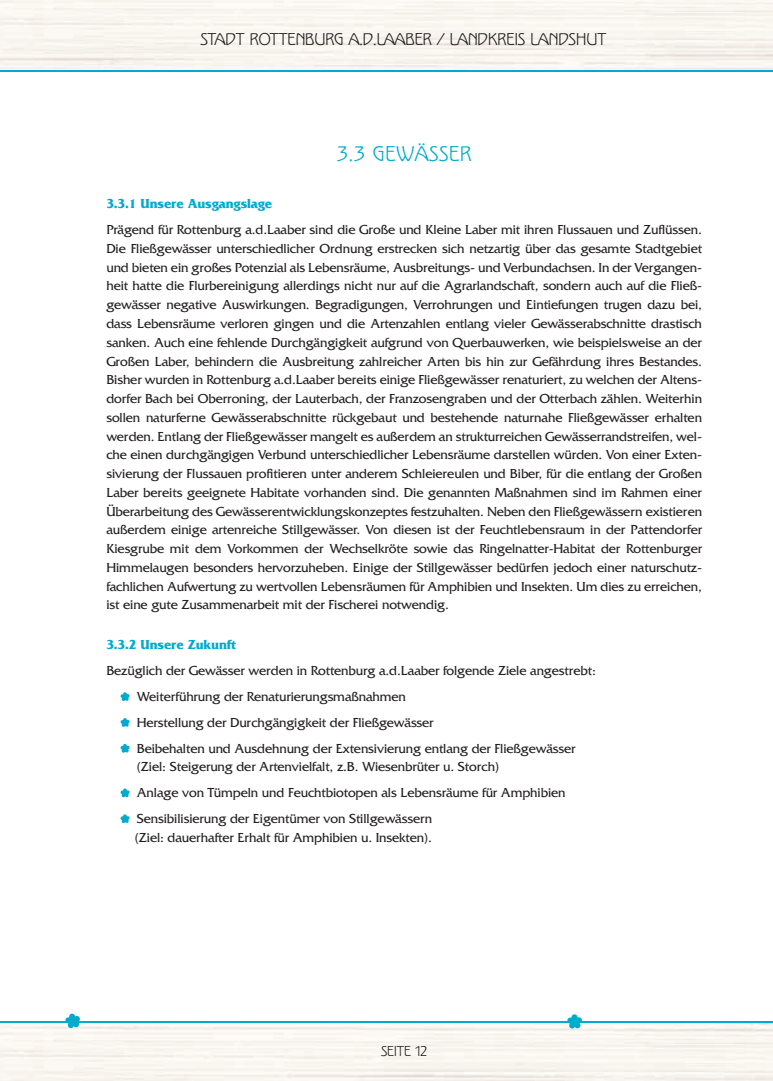
<style>
.page{position:relative;width:773px;height:1081px;background:#fff}
.page>*{position:absolute;margin:0;border:0;box-sizing:border-box;transform-origin:0 0}
.t1{font:18.75px "Kolo LP";letter-spacing:.04em;color:#00abcd}
.t2{font:15px "Kolo LP";color:#231f20}
.t3{font:13.75px/18.8px "Friz Quadrata";letter-spacing:-.01em;color:#231f20}
.t4{font:700 13.75px "Friz Quadrata";letter-spacing:-.01em;color:#00abcd}
.t5{font:12.5px "Kolo LP";color:#231f20}
</style>
<div class="page">
<img style="left:0;top:0;width:772px;height:72px">
<img style="left:0;top:1022px;width:772px;height:59px">
<hr style="left:0;top:70px;width:772px;height:1px;background:#00abcd">
<hr style="left:0;top:1021px;width:772px;height:1px;background:#00abcd">
<svg style="left:567px;top:1014px;width:15px;height:15px"></svg>
<svg style="left:65px;top:1013px;width:15px;height:15px"></svg>
<svg style="left:120px;top:692px;width:10px;height:9px"></svg>
<svg style="left:120px;top:718px;width:10px;height:9px"></svg>
<svg style="left:120px;top:744px;width:10px;height:9px"></svg>
<svg style="left:120px;top:788px;width:10px;height:9px"></svg>
<svg style="left:120px;top:814px;width:10px;height:9px"></svg>
<p class="t2" style="left:200px;top:29px;width:407px">STADT ROTTENBURG A.D.LAABER / LANDKREIS LANDSHUT</p>
<h1 class="t1" style="left:337px;top:142px;width:136px">3.3 GEWÄSSER</h1>
<p class="t4" style="left:106px;top:196px;width:167px">3.3.1 Unsere Ausgangslage</p>
<p class="t3" style="left:106px;top:220px;width:597px;text-align:justify">Prägend für Rottenburg a.d.Laaber sind die Große und Kleine Laber mit ihren Flussauen und Zuflüssen.<br>Die Fließgewässer unterschiedlicher Ordnung erstrecken sich netzartig über das gesamte Stadtgebiet und bieten ein großes Potenzial als Lebensräume, Ausbreitungs- und Verbundachsen. In der Vergangen&shy;heit hatte die Flurbereinigung allerdings nicht nur auf die Agrarlandschaft, sondern auch auf die Fließ&shy;gewässer negative Auswirkungen. Begradigungen, Verrohrungen und Eintiefungen trugen dazu bei, dass Lebensräume verloren gingen und die Artenzahlen entlang vieler Gewässerabschnitte drastisch sanken. Auch eine fehlende Durchgängigkeit aufgrund von Querbauwerken, wie beispielsweise an der Großen Laber, behindern die Ausbreitung zahlreicher Arten bis hin zur Gefährdung ihres Bestandes.<br>Bisher wurden in Rottenburg a.d.Laaber bereits einige Fließgewässer renaturiert, zu welchen der Altens&shy;dorfer Bach bei Oberroning, der Lauterbach, der Franzosengraben und der Otterbach zählen. Weiterhin sollen naturferne Gewässerabschnitte rückgebaut und bestehende naturnahe Fließgewässer erhalten werden. Entlang der Fließgewässer mangelt es außerdem an strukturreichen Gewässerrandstreifen, wel&shy;che einen durchgängigen Verbund unterschiedlicher Lebensräume darstellen würden. Von einer Exten&shy;sivierung der Flussauen profitieren unter anderem Schleiereulen und Biber, für die entlang der Großen Laber bereits geeignete Habitate vorhanden sind. Die genannten Maßnahmen sind im Rahmen einer Überarbeitung des Gewässerentwicklungskonzeptes festzuhalten. Neben den Fließgewässern existieren außerdem einige artenreiche Stillgewässer. Von diesen ist der Feuchtlebensraum in der Pattendorfer Kiesgrube mit dem Vorkommen der Wechselkröte sowie das Ringelnatter-Habitat der Rottenburger Himmelaugen besonders hervorzuheben. Einige der Stillgewässer bedürfen jedoch einer naturschutz&shy;fachlichen Aufwertung zu wertvollen Lebensräumen für Amphibien und Insekten. Um dies zu erreichen, ist eine gute Zusammenarbeit mit der Fischerei notwendig.</p>
<p class="t4" style="left:106px;top:637px;width:131px">3.3.2 Unsere Zukunft</p>
<p class="t3" style="left:137px;top:658px;width:460px;line-height:25.8px;text-indent:-30px">Bezüglich der Gewässer werden in Rottenburg a.d.Laaber folgende Ziele angestrebt:<br>Weiterführung der Renaturierungsmaßnahmen<br>Herstellung der Durchgängigkeit der Fließgewässer<br>Beibehalten und Ausdehnung der Extensivierung entlang der Fließgewässer</p>
<p class="t3" style="left:137px;top:754px;width:430px;line-height:25.9px">(Ziel: Steigerung der Artenvielfalt, z.B. Wiesenbrüter u. Storch)<br>Anlage von Tümpeln und Feuchtbiotopen als Lebensräume für Amphibien<br>Sensibilisierung der Eigentümer von Stillgewässern</p>
<p class="t3" style="left:135px;top:828px;width:299px">(Ziel: dauerhafter Erhalt für Amphibien u. Insekten).</p>
<p class="t5" style="left:381px;top:1043px;width:48px">SEITE 12</p>
</div>
